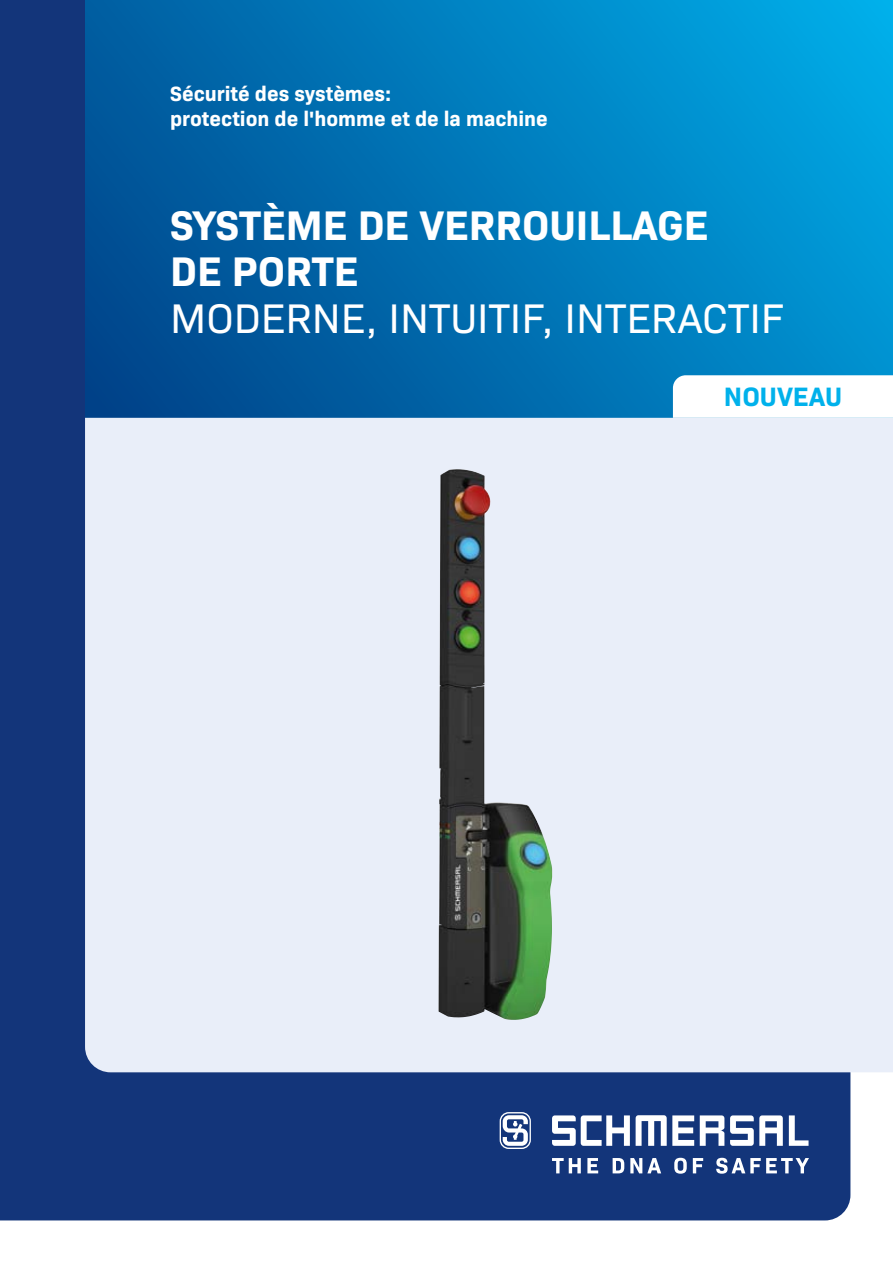
<style>
.page{position:relative;width:893px;height:1263px;background:#fff}
.page>*{position:absolute;margin:0;border:0;box-sizing:border-box;transform-origin:0 0}
.t1{font:700 42px/46.5px "Bio Sans";color:#fff}
.t2{font:42px "Bio Sans";color:#fff}
.t3{font:700 27px "Bio Sans";color:#00b1eb}
.t4{font:700 21px/25.2px "Bio Sans";color:#fff}
</style>
<div class="page">
<div style="left:0;top:0;width:850px;height:1220px;background:#13357a"></div>
<svg style="left:85px;top:0;width:808px;height:418px;background:#0076b7"></svg>
<div style="left:85px;top:418px;width:808px;height:654px;background:#e9eef9"></div>
<img style="left:438px;top:469px;width:114px;height:551px">
<svg style="left:673px;top:375px;width:220px;height:43px"></svg>
<svg style="left:552px;top:1115px;width:78px;height:31px"></svg>
<svg style="left:789px;top:1115px;width:19px;height:31px"></svg>
<svg style="left:636px;top:1115px;width:58px;height:31px"></svg>
<svg style="left:700px;top:1115px;width:24px;height:31px"></svg>
<svg style="left:730px;top:1115px;width:53px;height:31px"></svg>
<svg style="left:500px;top:1112px;width:31px;height:37px"></svg>
<svg style="left:552px;top:1158px;width:257px;height:16px"></svg>
<p class="t4" style="left:170px;top:79px;width:379px">Sécurité des systèmes:<br>protection de l'homme et de la machine</p>
<h1 class="t1" style="left:170px;top:198px;width:540px">SYSTÈME DE VERROUILLAGE<br>DE PORTE</h1>
<h1 class="t2" style="left:170px;top:287px;width:615px">MODERNE, INTUITIF, INTERACTIF</h1>
<p class="t3" style="left:724px;top:376px;width:120px">NOUVEAU</p>
</div>
